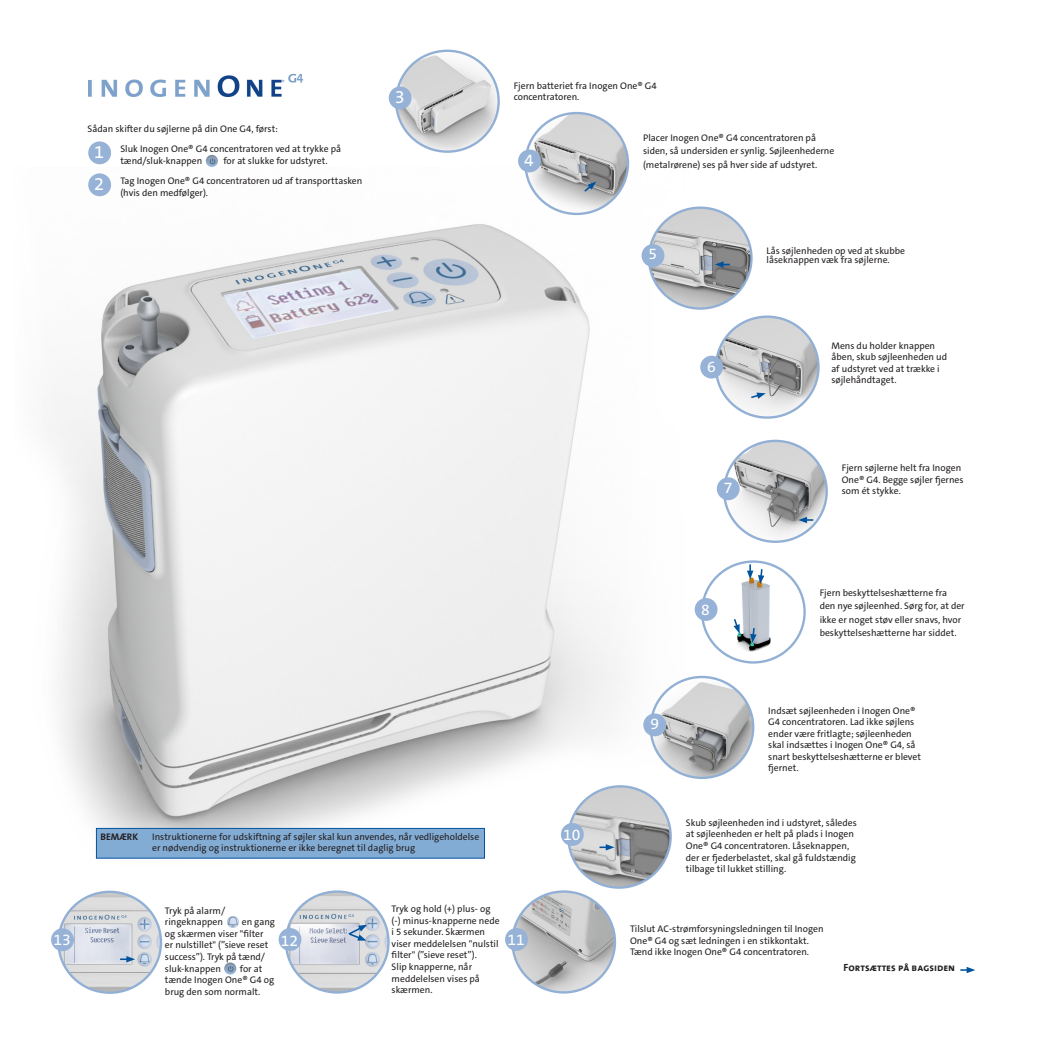
<style>
.page{position:relative;width:1040px;height:1040px;background:#fff}
.page>*{position:absolute;margin:0;border:0;box-sizing:border-box;transform-origin:0 0}
.t1{font:18.11px "The Sans C5";color:#fff}
.t2{font:17.32px "The Sans C5";color:#fff}
.t3{font:15.75px "The Sans C5";color:#fff}
.Warning_Statement{font:10.5px "The Sans Bold Caps";color:#231f20}
.Numbered_List{font:9.62px/11.5px "The Sans C5";color:#231f20}
.Chapter_Title{font:9.62px/11.5px "The Sans C5";color:#231f20}
.Warning_Statement-2{font:9.62px/11.5px "The Sans C5";color:#231f20}
.Warning_Statement-3{font:9.62px "The Sans Bold Caps";color:#231f20}
</style>
<div class="page">
<img style="left:50px;top:168px;width:599px;height:691px">
<img style="left:396px;top:51px;width:102px;height:101px">
<div style="left:395px;top:50px;width:105px;height:103px;border:2px solid #92b0d5;border-radius:50%"></div>
<img style="left:88px;top:73px;width:215px;height:24px">
<div style="left:389px;top:86px;width:22px;height:23px;background:#96b2d6;border-radius:50%"></div>
<img style="left:525px;top:113px;width:103px;height:101px">
<div style="left:524px;top:112px;width:105px;height:103px;border:2px solid #92b0d5;border-radius:50%"></div>
<div style="left:518px;top:149px;width:23px;height:23px;background:#96b2d6;border-radius:50%"></div>
<img style="left:650px;top:209px;width:101px;height:99px">
<div style="left:647px;top:206px;width:105px;height:104px;border:2px solid #92b0d5;border-radius:50%"></div>
<div style="left:641px;top:244px;width:23px;height:23px;background:#96b2d6;border-radius:50%"></div>
<img style="left:724px;top:441px;width:102px;height:101px">
<div style="left:723px;top:440px;width:104px;height:103px;border:2px solid #92b0d5;border-radius:50%"></div>
<div style="left:716px;top:477px;width:23px;height:23px;background:#96b2d6;border-radius:50%"></div>
<img style="left:702px;top:571px;width:102px;height:91px">
<div style="left:701px;top:560px;width:104px;height:103px;border:2px solid #92b0d5;border-radius:50%"></div>
<div style="left:694px;top:598px;width:23px;height:23px;background:#96b2d6;border-radius:50%"></div>
<img style="left:652px;top:678px;width:101px;height:100px">
<div style="left:649px;top:675px;width:105px;height:104px;border:2px solid #92b0d5;border-radius:50%"></div>
<div style="left:643px;top:713px;width:23px;height:23px;background:#96b2d6;border-radius:50%"></div>
<img style="left:512px;top:893px;width:103px;height:99px">
<div style="left:505px;top:928px;width:23px;height:22px;background:#96b2d6;border-radius:50%"></div>
<svg style="left:714px;top:261px;width:16px;height:7px"></svg>
<svg style="left:798px;top:517px;width:15px;height:6px"></svg>
<svg style="left:960px;top:966px;width:15px;height:7px"></svg>
<svg style="left:747px;top:564px;width:17px;height:20px"></svg>
<div style="left:88px;top:141px;width:23px;height:23px;background:#96b2d6;border-radius:50%"></div>
<div style="left:88px;top:173px;width:23px;height:23px;background:#96b2d6;border-radius:50%"></div>
<svg style="left:561px;top:779px;width:111px;height:115px"></svg>
<div style="left:96px;top:828px;width:388px;height:30px;background:#83acd5;border:1px solid #0153a0"></div>
<svg style="left:732px;top:617px;width:7px;height:16px"></svg>
<svg style="left:750px;top:626px;width:6px;height:17px"></svg>
<img style="left:717px;top:318px;width:101px;height:99px">
<div style="left:714px;top:315px;width:105px;height:104px;border:2px solid #92b0d5;border-radius:50%"></div>
<svg style="left:749px;top:392px;width:16px;height:7px"></svg>
<div style="left:700px;top:356px;width:23px;height:22px;background:#96b2d6;border-radius:50%"></div>
<svg style="left:206px;top:155px;width:12px;height:12px"></svg>
<svg style="left:582px;top:181px;width:14px;height:12px"></svg>
<img style="left:286px;top:893px;width:102px;height:99px">
<div style="left:285px;top:890px;width:105px;height:103px;border:2px solid #92b0d5;border-radius:50%"></div>
<img style="left:58px;top:893px;width:103px;height:99px">
<div style="left:57px;top:890px;width:105px;height:103px;border:2px solid #92b0d5;border-radius:50%"></div>
<div style="left:278px;top:928px;width:23px;height:22px;background:#96b2d6;border-radius:50%"></div>
<div style="left:51px;top:928px;width:23px;height:23px;background:#96b2d6;border-radius:50%"></div>
<svg style="left:224px;top:962px;width:12px;height:12px"></svg>
<svg style="left:347px;top:924px;width:20px;height:16px"></svg>
<svg style="left:120px;top:956px;width:15px;height:6px"></svg>
<svg style="left:227px;top:915px;width:12px;height:13px"></svg>
<p class="Numbered_List" style="left:88px;top:123px;width:192px">Sådan skifter du søjlerne på din One G4, først:</p>
<p class="Numbered_List" style="left:120px;top:143px;width:222px">Sluk Inogen One® G4 concentratoren ved at trykke på tænd/sluk-knappen</p>
<p class="t1" style="left:94px;top:140px;width:11px">1</p>
<p class="t1" style="left:94px;top:172px;width:11px">2</p>
<p class="Numbered_List" style="left:120px;top:175px;width:243px">Tag Inogen One® G4 concentratoren ud af transporttasken (hvis den medfølger).</p>
<p class="Numbered_List" style="left:223px;top:155px;width:106px">for at slukke for udstyret.</p>
<p class="t1" style="left:394px;top:86px;width:11px">3</p>
<p class="Numbered_List" style="left:513px;top:80px;width:145px">Fjern batteriet fra Inogen One® G4 concentratoren.</p>
<p class="Numbered_List" style="left:643px;top:131px;width:193px;line-height:13.6px">Placer Inogen One® G4 concentratoren på siden, så undersiden er synlig. Søjleenhederne (metalrørene) ses på hver side af udstyret.</p>
<p class="t2" style="left:524px;top:149px;width:11px">4</p>
<p class="t3" style="left:648px;top:244px;width:10px">5</p>
<p class="t3" style="left:707px;top:356px;width:10px">6</p>
<p class="t3" style="left:723px;top:478px;width:10px">7</p>
<p class="Numbered_List" style="left:766px;top:246px;width:140px;line-height:8.8px">Lås søjlenheden op ved at skubbe låseknappen væk fra søjlerne.</p>
<p class="Numbered_List" style="left:831px;top:340px;width:117px">Mens du holder knappen åben, skub søjleenheden ud af udstyret ved at trække i søjlehåndtaget.</p>
<p class="Numbered_List" style="left:841px;top:462px;width:123px">Fjern søjlerne helt fra Inogen<br>One® G4. Begge søjler fjernes som ét stykke.</p>
<p class="Warning_Statement-3" style="left:100px;top:828px;width:39px">BEMÆRK</p>
<p class="Warning_Statement-2" style="left:152px;top:830px;width:328px">Instruktionerne for udskiftning af søjler skal kun anvendes, når vedligeholdelse er nødvendig og instruktionerne er ikke beregnet til daglig brug</p>
<p class="Numbered_List" style="left:165px;top:904px;width:62px">Tryk på alarm/ ringeknappen</p>
<p class="Numbered_List" style="left:165px;top:916px;width:112px;text-indent:77px">en gang og skærmen viser "filter<br>er nulstillet" (”sieve reset success”). Tryk på tænd/ sluk-knappen</p>
<p class="t3" style="left:53px;top:929px;width:19px">13</p>
<p class="t3" style="left:281px;top:930px;width:19px">12</p>
<p class="Numbered_List" style="left:165px;top:962px;width:111px;text-indent:75px">for at tænde Inogen One® G4 og brug den som normalt.</p>
<p class="Chapter_Title" style="left:391px;top:903px;width:109px">Tryk og hold (+) plus- og (-) minus-knapperne nede i 5 sekunder. Skærmen viser meddelelsen "nulstil filter" (”sieve reset”).<br>Slip knapperne, når meddelelsen vises på skærmen.</p>
<p class="t3" style="left:507px;top:929px;width:19px">11</p>
<p class="t3" style="left:563px;top:824px;width:19px">10</p>
<p class="t3" style="left:650px;top:713px;width:10px">9</p>
<p class="t3" style="left:701px;top:599px;width:10px">8</p>
<p class="Numbered_List" style="left:819px;top:585px;width:146px;line-height:13.6px">Fjern beskyttelseshætterne fra den nye søjleenhed. Sørg for, at der ikke er noget støv eller snavs, hvor beskyttelseshætterne har siddet.</p>
<p class="Numbered_List" style="left:768px;top:704px;width:154px">Indsæt søjleenheden i Inogen One®<br>G4 concentratoren. Lad ikke søjlens ender være fritlagte; søjleenheden skal indsættes i Inogen One® G4, så snart beskyttelseshætterne er blevet fjernet.</p>
<p class="Numbered_List" style="left:686px;top:817px;width:172px">Skub søjleenheden ind i udstyret, således at søjleenheden er helt på plads i Inogen One® G4 concentratoren. Låseknappen, der er fjederbelastet, skal gå fuldstændig tilbage til lukket stilling.</p>
<p class="Chapter_Title" style="left:630px;top:923px;width:195px">Tilslut AC-strømforsyningsledningen til Inogen<br>One® G4 og sæt ledningen i en stikkontakt.</p>
<p class="Chapter_Title" style="left:630px;top:946px;width:180px">Tænd ikke Inogen One® G4 concentratoren.</p>
<p class="Warning_Statement" style="left:843px;top:958px;width:113px">Fortsættes på bagsiden</p>
</div>
